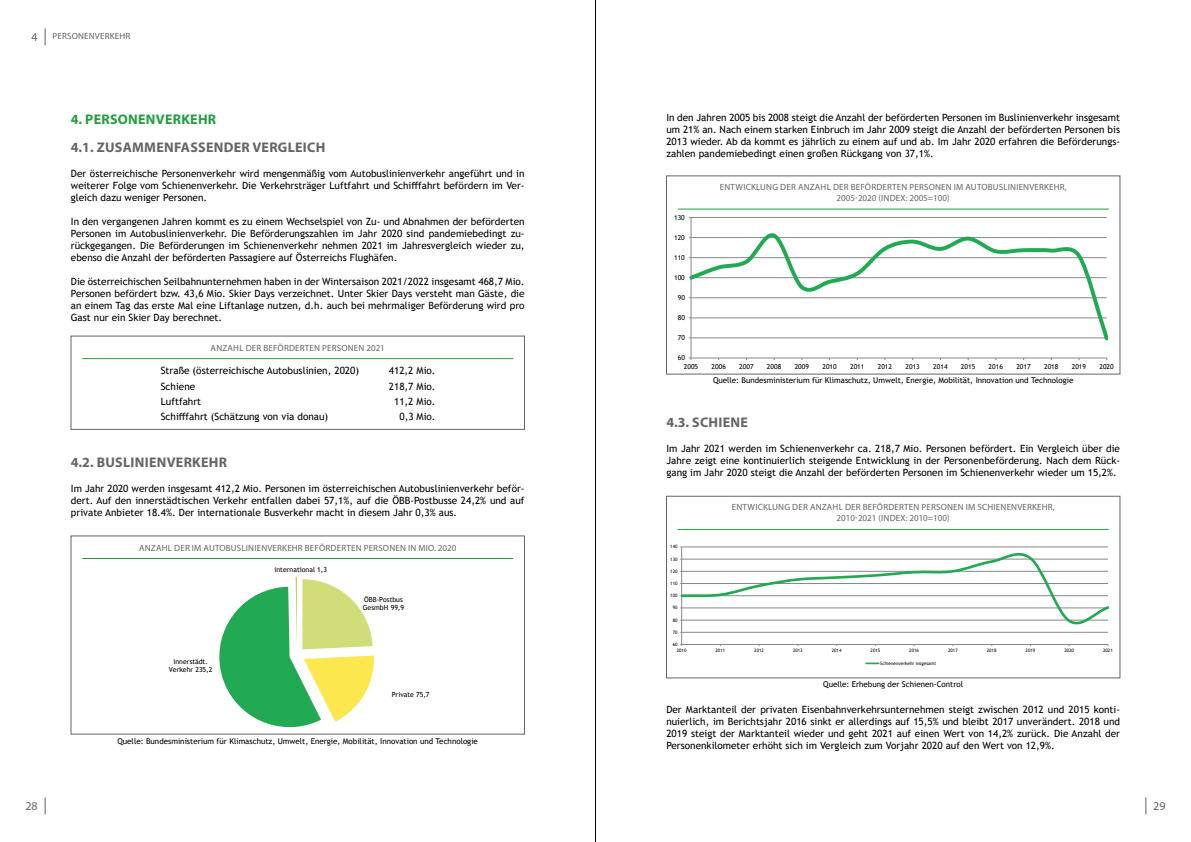
<style>
.page{position:relative;width:1191px;height:842px;background:#fff}
.page>*{position:absolute;margin:0;border:0;box-sizing:border-box;transform-origin:0 0}
.t1{font:700 14px "Myriad Pro";letter-spacing:.02em;color:#676466}
.t2{font:700 14px "Myriad Pro";letter-spacing:.02em;color:#219f3e}
.t3{font:12px "Myriad Pro";color:#676466}
.t4{font:10px/12px "Trebuchet MS";color:#000;text-align:justify}
.t5{font:9px/10.8px "Myriad Pro";letter-spacing:.02em;color:#676466;text-align:center}
.t6{font:8px "Trebuchet MS";color:#000}
.t7{font:7px/8.2px "Trebuchet MS";color:#000}
.t8{font:6.8px "Trebuchet MS";letter-spacing:.01em;color:#000}
.t9{font:4.6px "Trebuchet MS";letter-spacing:.005em;color:#000}
.s1{font-size:12px}
</style>
<div class="page">
<svg style="left:45px;top:28px;width:1px;height:17px"></svg>
<svg style="left:45px;top:797px;width:1px;height:17px"></svg>
<svg style="left:1145px;top:797px;width:1px;height:17px"></svg>
<hr style="left:595px;top:0;width:1px;height:842px;background:#000">
<hr style="left:691px;top:217px;width:415px;height:1px;background:#89878a">
<hr style="left:690px;top:217px;width:1px;height:141px;background:#89878a">
<hr style="left:691px;top:358px;width:415px;height:1px;background:#89878a">
<svg style="left:691px;top:231px;width:416px;height:112px"></svg>
<hr style="left:677px;top:209px;width:431px;height:1px;background:#219f3e">
<svg style="left:219px;top:577px;width:155px;height:151px"></svg>
<hr style="left:82px;top:558px;width:431px;height:1px;background:#219f3e">
<hr style="left:681px;top:547px;width:1px;height:97px;background:#89878a">
<hr style="left:681px;top:644px;width:427px;height:1px;background:#89878a">
<svg style="left:680px;top:547px;width:428px;height:86px"></svg>
<svg style="left:866px;top:662px;width:12px;height:2px"></svg>
<div style="left:666px;top:496px;width:454px;height:182px;border:1px solid #676466"></div>
<hr style="left:677px;top:529px;width:431px;height:1px;background:#219f3e">
<hr style="left:82px;top:358px;width:431px;height:1px;background:#219f3e">
<p class="t5" style="left:32px;top:30px;width:100px"><span class="s1">4</span> PERSONENVERKEHR</p>
<h1 class="t2" style="left:71px;top:110px;width:147px">4. PERSONENVERKEHR</h1>
<h1 class="t1" style="left:71px;top:138px;width:256px">4.1. ZUSAMMENFASSENDER VERGLEICH</h1>
<p class="t4" style="left:71px;top:168px;width:455px">Der österreichische Personenverkehr wird mengenmäßig vom Autobuslinienverkehr angeführt und in weiterer Folge vom Schienenverkehr. Die Verkehrsträger Luftfahrt und Schifffahrt befördern im Ver&shy;gleich dazu weniger Personen.</p>
<p class="t4" style="left:71px;top:216px;width:455px">In den vergangenen Jahren kommt es zu einem Wechselspiel von Zu- und Abnahmen der beförderten Personen im Autobuslinienverkehr. Die Beförderungszahlen im Jahr 2020 sind pandemiebedingt zu&shy;rückgegangen. Die Beförderungen im Schienenverkehr nehmen 2021 im Jahresvergleich wieder zu, ebenso die Anzahl der beförderten Passagiere auf Österreichs Flughäfen.</p>
<p class="t4" style="left:71px;top:276px;width:455px">Die österreichischen Seilbahnunternehmen haben in der Wintersaison 2021/2022 insgesamt 468,7 Mio.<br>Personen befördert bzw. 43,6 Mio. Skier Days verzeichnet. Unter Skier Days versteht man Gäste, die an einem Tag das erste Mal eine Liftanlage nutzen, d.h. auch bei mehrmaliger Beförderung wird pro Gast nur ein Skier Day berechnet.</p>
<p class="t5" style="left:211px;top:342px;width:176px">ANZAHL DER BEFÖRDERTEN PERSONEN 2021</p>
<p class="t4" style="left:161px;top:365px;width:200px">Straße (österreichische Autobuslinien, 2020)</p>
<p class="t4" style="left:389px;top:365px;width:48px">412,2 Mio.</p>
<p class="t4" style="left:161px;top:380px;width:36px">Schiene</p>
<p class="t4" style="left:389px;top:380px;width:48px">218,7 Mio.</p>
<p class="t4" style="left:161px;top:395px;width:42px">Luftfahrt</p>
<p class="t4" style="left:394px;top:395px;width:43px">11,2 Mio.</p>
<p class="t4" style="left:161px;top:411px;width:169px">Schifffahrt (Schätzung von via donau)</p>
<p class="t4" style="left:399px;top:411px;width:38px">0,3 Mio.</p>
<h1 class="t1" style="left:71px;top:453px;width:158px">4.2. BUSLINIENVERKEHR</h1>
<p class="t4" style="left:71px;top:482px;width:455px">Im Jahr 2020 werden insgesamt 412,2 Mio. Personen im österreichischen Autobuslinienverkehr beför&shy;dert. Auf den innerstädtischen Verkehr entfallen dabei 57,1%, auf die ÖBB-Postbusse 24,2% und auf private Anbieter 18.4%. Der internationale Busverkehr macht in diesem Jahr 0,3% aus.</p>
<p class="t5" style="left:139px;top:542px;width:319px">ANZAHL DER IM AUTOBUSLINIENVERKEHR BEFÖRDERTEN PERSONEN IN MIO. 2020</p>
<p class="t7" style="left:169px;top:657px;width:45px;text-align:center">innerstädt.<br>Verkehr 235,2</p>
<p class="t7" style="left:274px;top:566px;width:54px">international 1,3</p>
<p class="t7" style="left:363px;top:596px;width:43px">ÖBB-Postbus<br>GesmbH 99,9</p>
<p class="t7" style="left:392px;top:690px;width:39px">Private 75,7</p>
<p class="t6" style="left:117px;top:736px;width:362px">Quelle: Bundesministerium für Klimaschutz, Umwelt, Energie, Mobilität, Innovation und Technologie</p>
<p class="t4" style="left:666px;top:111px;width:455px">In den Jahren 2005 bis 2008 steigt die Anzahl der beförderten Personen im Buslinienverkehr insgesamt um 21% an. Nach einem starken Einbruch im Jahr 2009 steigt die Anzahl der beförderten Personen bis 2013 wieder. Ab da kommt es jährlich zu einem auf und ab. Im Jahr 2020 erfahren die Beförderungs&shy;zahlen pandemiebedingt einen großen Rückgang von 37,1%.</p>
<p class="t8" style="left:674px;top:213px;width:12px">130</p>
<p class="t8" style="left:674px;top:233px;width:12px">120</p>
<p class="t8" style="left:674px;top:253px;width:12px">110</p>
<p class="t8" style="left:674px;top:273px;width:12px">100</p>
<p class="t8" style="left:677px;top:293px;width:9px">90</p>
<p class="t8" style="left:677px;top:313px;width:9px">80</p>
<p class="t8" style="left:677px;top:333px;width:9px">70</p>
<p class="t8" style="left:677px;top:353px;width:9px">60</p>
<p class="t5" style="left:720px;top:181px;width:348px">ENTWICKLUNG DER ANZAHL DER BEFÖRDERTEN PERSONEN IM AUTOBUSLINIENVERKEHR,<br>2005-2020 (INDEX: 2005=100)</p>
<p class="t8" style="left:684px;top:362px;width:16px">2005</p>
<p class="t8" style="left:711px;top:362px;width:16px">2006</p>
<p class="t8" style="left:739px;top:362px;width:16px">2007</p>
<p class="t8" style="left:767px;top:362px;width:16px">2008</p>
<p class="t8" style="left:794px;top:362px;width:16px">2009</p>
<p class="t8" style="left:822px;top:362px;width:16px">2010</p>
<p class="t8" style="left:850px;top:362px;width:16px">2011</p>
<p class="t8" style="left:877px;top:362px;width:16px">2012</p>
<p class="t8" style="left:905px;top:362px;width:16px">2013</p>
<p class="t8" style="left:933px;top:362px;width:16px">2014</p>
<p class="t8" style="left:961px;top:362px;width:16px">2015</p>
<p class="t8" style="left:988px;top:362px;width:16px">2016</p>
<p class="t8" style="left:1016px;top:362px;width:16px">2017</p>
<p class="t8" style="left:1044px;top:362px;width:16px">2018</p>
<p class="t8" style="left:1071px;top:362px;width:16px">2019</p>
<p class="t8" style="left:1099px;top:362px;width:16px">2020</p>
<p class="t6" style="left:713px;top:375px;width:362px">Quelle: Bundesministerium für Klimaschutz, Umwelt, Energie, Mobilität, Innovation und Technologie</p>
<h1 class="t1" style="left:666px;top:413px;width:83px">4.3. SCHIENE</h1>
<p class="t4" style="left:666px;top:443px;width:455px">Im Jahr 2021 werden im Schienenverkehr ca. 218,7 Mio. Personen befördert. Ein Vergleich über die Jahre zeigt eine kontinuierlich steigende Entwicklung in der Personenbeförderung. Nach dem Rück&shy;gang im Jahr 2020 steigt die Anzahl der beförderten Personen im Schienenverkehr wieder um 15,2%.</p>
<p class="t9" style="left:670px;top:544px;width:9px">140</p>
<p class="t9" style="left:670px;top:556px;width:9px">130</p>
<p class="t9" style="left:670px;top:568px;width:9px">120</p>
<p class="t9" style="left:670px;top:580px;width:9px">110</p>
<p class="t9" style="left:670px;top:593px;width:9px">100</p>
<p class="t9" style="left:672px;top:605px;width:6px">90</p>
<p class="t9" style="left:672px;top:617px;width:6px">80</p>
<p class="t9" style="left:672px;top:629px;width:6px">70</p>
<p class="t9" style="left:672px;top:641px;width:6px">60</p>
<p class="t5" style="left:732px;top:502px;width:324px">ENTWICKLUNG DER ANZAHL DER BEFÖRDERTEN PERSONEN IM SCHIENENVERKEHR,<br>2010-2021 (INDEX: 2010=100)</p>
<p class="t9" style="left:677px;top:647px;width:11px">2010</p>
<p class="t9" style="left:715px;top:647px;width:11px">2011</p>
<p class="t9" style="left:754px;top:647px;width:11px">2012</p>
<p class="t9" style="left:793px;top:647px;width:11px">2013</p>
<p class="t9" style="left:831px;top:647px;width:11px">2014</p>
<p class="t9" style="left:870px;top:647px;width:11px">2015</p>
<p class="t9" style="left:909px;top:647px;width:11px">2016</p>
<p class="t9" style="left:948px;top:647px;width:11px">2017</p>
<p class="t9" style="left:986px;top:647px;width:11px">2018</p>
<p class="t9" style="left:1025px;top:647px;width:11px">2019</p>
<p class="t9" style="left:1064px;top:647px;width:11px">2020</p>
<p class="t9" style="left:1103px;top:647px;width:11px">2021</p>
<p class="t9" style="left:880px;top:660px;width:58px">Schienenverkehr insgesamt</p>
<p class="t6" style="left:823px;top:679px;width:141px">Quelle: Erhebung der Schienen-Control</p>
<p class="t4" style="left:666px;top:704px;width:455px">Der Marktanteil der privaten Eisenbahnverkehrsunternehmen steigt zwischen 2012 und 2015 konti&shy;nuierlich, im Berichtsjahr 2016 sinkt er allerdings auf 15,5% und bleibt 2017 unverändert. 2018 und 2019 steigt der Marktanteil wieder und geht 2021 auf einen Wert von 14,2% zurück. Die Anzahl der Personenkilometer erhöht sich im Vergleich zum Vorjahr 2020 auf den Wert von 12,9%.</p>
<p class="t3" style="left:25px;top:799px;width:14px">28</p>
<p class="t3" style="left:1153px;top:799px;width:14px">29</p>
</div>
